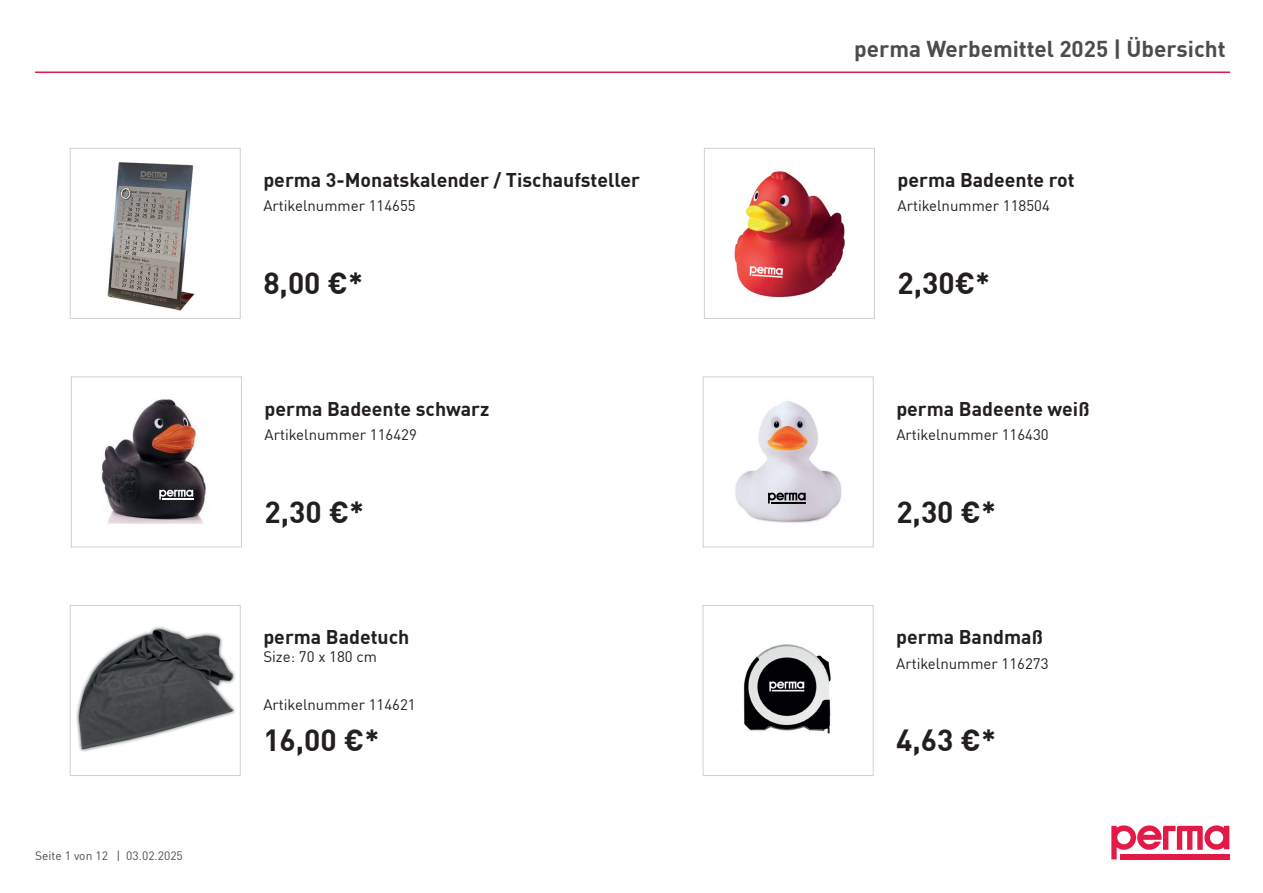
<style>
.page{position:relative;width:1263px;height:893px;background:#fff}
.page>*{position:absolute;margin:0;border:0;box-sizing:border-box;transform-origin:0 0}
.t1{font:700 30px "DIN Pro";color:#231f20}
.t2{font:700 22.5px "DIN Pro";color:#4b4c4d}
.t3{font:700 19.5px "DIN Pro";color:#231f20}
.t4{font:15px "DIN Pro";color:#231f20}
.t5{font:12px "DIN Pro";color:#4b4c4d}
</style>
<div class="page">
<img style="left:107px;top:162px;width:88px;height:149px">
<div style="left:70px;top:148px;width:170px;height:171px;border:1px solid #cfd1d0"></div>
<div style="left:703px;top:377px;width:170px;height:170px;border:1px solid #cfd1d0"></div>
<div style="left:703px;top:605px;width:170px;height:171px;border:1px solid #cfd1d0"></div>
<img style="left:743px;top:644px;width:88px;height:90px">
<img style="left:76px;top:627px;width:159px;height:125px">
<div style="left:70px;top:605px;width:170px;height:171px;border:1px solid #cfd1d0"></div>
<div style="left:71px;top:377px;width:171px;height:170px;border:1px solid #cfd1d0"></div>
<img style="left:102px;top:399px;width:104px;height:125px">
<svg style="left:159px;top:490px;width:34px;height:9px"></svg>
<img style="left:735px;top:401px;width:107px;height:122px">
<svg style="left:768px;top:493px;width:38px;height:10px"></svg>
<img style="left:734px;top:171px;width:111px;height:127px">
<div style="left:704px;top:148px;width:170px;height:171px;border:1px solid #cfd1d0"></div>
<svg style="left:1111px;top:825px;width:118px;height:34px"></svg>
<hr style="left:35px;top:71px;width:1195px;height:2px;background:#e31a47">
<p class="t5" style="left:35px;top:846px;width:149px">Seite 1 von 12 | 03.02.2025</p>
<h3 class="t3" style="left:263px;top:165px;width:378px">perma 3-Monatskalender / Tischaufsteller</h3>
<p class="t4" style="left:263px;top:194px;width:154px">Artikelnummer 114655</p>
<h1 class="t1" style="left:263px;top:260px;width:101px">8,00 €*</h1>
<h3 class="t3" style="left:265px;top:394px;width:226px">perma Badeente schwarz</h3>
<p class="t4" style="left:265px;top:423px;width:154px">Artikelnummer 116429</p>
<h1 class="t1" style="left:265px;top:489px;width:101px">2,30 €*</h1>
<h3 class="t3" style="left:263px;top:622px;width:148px">perma Badetuch</h3>
<p class="t4" style="left:263px;top:646px;width:115px">Size: 70 x 180 cm</p>
<p class="t4" style="left:263px;top:693px;width:154px">Artikelnummer 114621</p>
<h1 class="t1" style="left:263px;top:717px;width:118px">16,00 €*</h1>
<h2 class="t2" style="left:854px;top:31px;width:373px">perma Werbemittel 2025 | Übersicht</h2>
<h3 class="t3" style="left:897px;top:165px;width:178px">perma Badeente rot</h3>
<p class="t4" style="left:897px;top:194px;width:154px">Artikelnummer 118504</p>
<h1 class="t1" style="left:897px;top:260px;width:94px">2,30€*</h1>
<h3 class="t3" style="left:896px;top:394px;width:195px">perma Badeente weiß</h3>
<p class="t4" style="left:896px;top:423px;width:154px">Artikelnummer 116430</p>
<h1 class="t1" style="left:896px;top:489px;width:101px">2,30 €*</h1>
<h3 class="t3" style="left:896px;top:622px;width:148px">perma Bandmaß</h3>
<p class="t4" style="left:896px;top:652px;width:154px">Artikelnummer 116273</p>
<h1 class="t1" style="left:896px;top:717px;width:101px">4,63 €*</h1>
</div>
